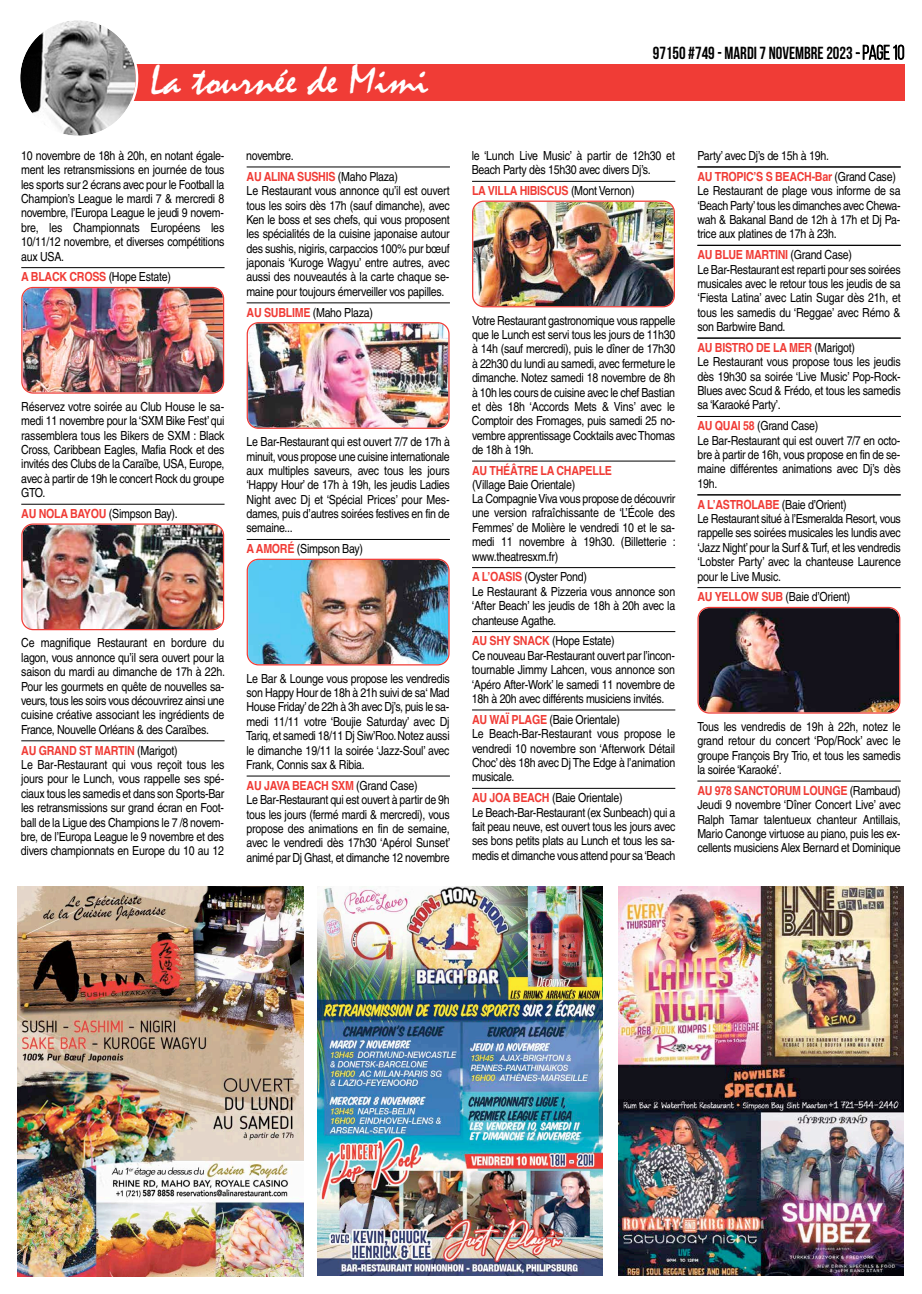
<style>
.page{position:relative;width:922px;height:1294px;background:#fff}
.page>*{position:absolute;margin:0;border:0;box-sizing:border-box;transform-origin:0 0}
.t1{font:42.25px "Mistral";color:#fff;scale:1.07 1}
.t2{font:700 17.5px "Bebas Neue";color:#000;scale:.95 1}
.t3{font:12.5px/14.4px "Helvetica";letter-spacing:-.025em;color:#000;scale:.85 1}
.t4{font:700 12.5px "Helvetica";letter-spacing:-.025em;color:#f03c36;scale:.85 1}
.s1{font-weight:400}
.s2{font-weight:400;font-size:20px}
.s3{font-weight:700;color:#f03c36}
.s4{font-weight:400;color:#000}
</style>
<div class="page">
<img style="left:618px;top:886px;width:285px;height:389px">
<img style="left:317px;top:886px;width:285px;height:389px">
<img style="left:18px;top:886px;width:285px;height:390px">
<div style="left:96px;top:64px;width:808px;height:36px;background:#f03c36"></div>
<svg style="left:20px;top:20px;width:118px;height:116px"></svg>
<svg style="left:855px;top:45px;width:49px;height:15px"></svg>
<hr style="left:21px;top:267px;width:203px;height:1px;background:#000">
<hr style="left:21px;top:504px;width:203px;height:1px;background:#000">
<hr style="left:21px;top:740px;width:203px;height:1px;background:#000">
<hr style="left:246px;top:167px;width:204px;height:1px;background:#000">
<hr style="left:246px;top:302px;width:204px;height:1px;background:#000">
<hr style="left:246px;top:539px;width:204px;height:1px;background:#000">
<hr style="left:246px;top:775px;width:204px;height:1px;background:#000">
<hr style="left:472px;top:181px;width:203px;height:1px;background:#000">
<hr style="left:472px;top:461px;width:203px;height:1px;background:#000">
<hr style="left:472px;top:567px;width:203px;height:1px;background:#000">
<hr style="left:472px;top:631px;width:203px;height:1px;background:#000">
<hr style="left:472px;top:709px;width:203px;height:1px;background:#000">
<hr style="left:472px;top:788px;width:203px;height:1px;background:#000">
<hr style="left:697px;top:167px;width:203px;height:1px;background:#000">
<hr style="left:697px;top:245px;width:203px;height:1px;background:#000">
<hr style="left:697px;top:338px;width:203px;height:1px;background:#000">
<hr style="left:697px;top:416px;width:203px;height:1px;background:#000">
<hr style="left:697px;top:494px;width:203px;height:1px;background:#000">
<hr style="left:697px;top:587px;width:203px;height:1px;background:#000">
<hr style="left:697px;top:780px;width:203px;height:1px;background:#000">
<img style="left:472px;top:200px;width:202px;height:107px">
<img style="left:21px;top:287px;width:203px;height:106px">
<img style="left:21px;top:523px;width:203px;height:107px">
<img style="left:246px;top:322px;width:203px;height:107px">
<img style="left:246px;top:558px;width:203px;height:107px">
<img style="left:697px;top:607px;width:203px;height:106px">
<h1 class="t1" style="left:150px;top:57px;width:262px">La tournée de Mimi</h1>
<h2 class="t2" style="left:652px;top:44px;width:266px">97150 #749 - MARDI 7 NOVEMBRE2023 <span class="s1">-</span> <span class="s2">page10</span></h2>
<p class="t3" style="left:21px;top:148px;width:241px;text-align:justify">10 novembre de 18h à 20h, en notant égale&shy;ment les retransmissions en journée de tous les sports sur 2 écrans avec pour le Football la Champion’s League le mardi 7 &amp; mercredi 8 novembre, l’Europa League le jeudi 9 novem&shy;bre, les Championnats Européens les 10/11/12 novembre, et diverses compétitions aux USA.</p>
<p class="t3" style="left:21px;top:270px;width:178px"><span class="s3">A BLACK CROSS</span> (Hope Estate)</p>
<p class="t3" style="left:246px;top:145px;width:180px;line-height:20.9px">novembre.<br><span class="s3">AU ALINA SUSHIS</span> (Maho Plaza)</p>
<p class="t3" style="left:246px;top:183px;width:241px;text-align:justify">Le Restaurant vous annonce qu’il est ouvert tous les soirs dès 17h (sauf dimanche), avec Ken le boss et ses chefs, qui vous proposent les spécialités de la cuisine japonaise autour des sushis, nigiris, carpaccios 100% pur bœuf japonais ‘Kuroge Wagyu’ entre autres, avec aussi des nouveautés à la carte chaque se&shy;maine pour toujours émerveiller vos papilles.</p>
<p class="t3" style="left:246px;top:305px;width:150px"><span class="s3">AU SUBLIME</span> (Maho Plaza)</p>
<p class="t3" style="left:21px;top:399px;width:241px;text-align:justify">Réservez votre soirée au Club House le sa&shy;medi 11 novembre pour la ‘SXM Bike Fest’ qui rassemblera tous les Bikers de SXM : Black Cross, Caribbean Eagles, Mafia Rock et des invités des Clubs de la Caraïbe, USA, Europe, avec à partir de 19h le concert Rock du groupe GTO.</p>
<p class="t3" style="left:21px;top:506px;width:185px"><span class="s3">AU NOLA BAYOU</span> (Simpson Bay).</p>
<p class="t3" style="left:246px;top:434px;width:241px;text-align:justify">Le Bar-Restaurant qui est ouvert 7/7 de 17h à minuit, vous propose une cuisine internationale aux multiples saveurs, avec tous les jours ‘Happy Hour’ de 17h à 19h, les jeudis Ladies Night avec Dj et ‘Spécial Prices’ pour Mes&shy;dames, puis d’autres soirées festives en fin de semaine...</p>
<p class="t3" style="left:246px;top:541px;width:138px"><span class="s3">A AMORÉ</span> (Simpson Bay)</p>
<p class="t3" style="left:21px;top:636px;width:241px;text-align:justify">Ce magnifique Restaurant en bordure du lagon, vous annonce qu’il sera ouvert pour la saison du mardi au dimanche de 17h à 22h.<br>Pour les gourmets en quête de nouvelles sa&shy;veurs, tous les soirs vous découvrirez ainsi une cuisine créative associant les ingrédients de France, Nouvelle Orléans &amp; des Caraïbes.</p>
<p class="t3" style="left:21px;top:743px;width:241px"><span class="s3">AU GRAND ST MARTIN</span> (Marigot)<br>Le Bar-Restaurant qui vous reçoit tous les jours pour le Lunch, vous rappelle ses spé&shy;ciaux tous les samedis et dans son Sports-Bar les retransmissions sur grand écran en Foot&shy;ball de la Ligue des Champions le 7 /8 novem&shy;bre, de l’Europa League le 9 novembre et des divers championnats en Europe du 10 au 12</p>
<p class="t3" style="left:246px;top:671px;width:241px;text-align:justify">Le Bar &amp; Lounge vous propose les vendredis son Happy Hour de 18h à 21h suivi de sa‘ Mad House Friday’de 22h à 3h avec Dj’s, puis le sa&shy;medi 11/11 votre ‘Boujie Saturday’ avec Dj Tariq, et samedi 18/11 Dj Siw’Roo.Notez aussi le dimanche 19/11 la soirée ‘Jazz-Soul’ avec Frank, Connis sax &amp; Ribia.</p>
<p class="t3" style="left:246px;top:778px;width:241px"><span class="s3">AU JAVA BEACH SXM</span> (Grand Case)<br>Le Bar-Restaurant qui est ouvert à partir de 9h tous les jours (fermé mardi &amp; mercredi), vous propose des animations en fin de semaine, avec le vendredi dès 17h30 ‘Apérol Sunset’ animé par Dj Ghast, et dimanche 12 novembre</p>
<p class="t3" style="left:471px;top:148px;width:240px">le ‘Lunch Live Music’ à partir de 12h30 et<br>Beach Party dès 15h30 avec divers Dj’s.</p>
<p class="t4" style="left:472px;top:181px;width:193px">LA VILLA HIBISCUS <span class="s4">(Mont Vernon)</span></p>
<p class="t3" style="left:472px;top:313px;width:241px;text-align:justify">Votre Restaurant gastronomique vous rappelle que le Lunch est servi tous les jours de 11h30 à 14h (sauf mercredi), puis le dîner de 17h30 à 22h30 du lundi au samedi, avec fermeture le dimanche. Notez samedi 18 novembre de 8h à 10h les cours de cuisine avec le chef Bastian et dès 18h ‘Accords Mets &amp; Vins’ avec le Comptoir des Fromages, puis samedi 25 no&shy;vembre apprentissage Cocktails avec Thomas de 18h à 19h.</p>
<p class="t4" style="left:472px;top:460px;width:166px">AU THÉÂTRE LA CHAPELLE</p>
<p class="t3" style="left:472px;top:477px;width:241px">(Village Baie Orientale)<br>La Compagnie Viva vous propose de découvrir une version rafraîchissante de ‘L’École des Femmes’ de Molière le vendredi 10 et le sa&shy;medi 11 novembre à 19h30. (Billetterie : www.theatresxm.fr)</p>
<p class="t3" style="left:472px;top:570px;width:241px"><span class="s3">A L’OASIS</span> (Oyster Pond)<br>Le Restaurant &amp; Pizzeria vous annonce son ‘After Beach’ les jeudis de 18h à 20h avec la chanteuse Agathe.</p>
<p class="t3" style="left:471px;top:633px;width:240px"><span class="s3">AU SHY SNACK</span> (Hope Estate)<br>Ce nouveau Bar-Restaurant ouvert par l’incon&shy;tournable Jimmy Lahcen, vous annonce son ‘Apéro After-Work’ le samedi 11 novembre de 18h à 20h avec différents musiciens invités.</p>
<p class="t3" style="left:472px;top:712px;width:240px"><span class="s3">AU WAÏ PLAGE</span> (Baie Orientale)<br>Le Beach-Bar-Restaurant vous propose le vendredi 10 novembre son ‘Afterwork Détail Choc’ dès 18h avec Dj The Edge à l’animation musicale.</p>
<p class="t3" style="left:472px;top:790px;width:241px"><span class="s3">AU JOA BEACH</span> (Baie Orientale)<br>Le Beach-Bar-Restaurant (ex Sunbeach) qui a fait peau neuve, est ouvert tous les jours avec ses bons petits plats au Lunch et tous les sa&shy;medis et dimanche vous attend pour sa‘Beach</p>
<p class="t3" style="left:697px;top:145px;width:235px;line-height:20.9px">Party’ avec Dj’s de 15h à 19h.<br><span class="s3">AU TROPIC’S S BEACH-Bar</span> (Grand Case)</p>
<p class="t3" style="left:697px;top:183px;width:241px;text-align:justify">Le Restaurant de plage vous informe de sa ‘Beach Party’tous les dimanches avec Chewa&shy;wah &amp; Bakanal Band de 12h à 17h et Dj Pa&shy;trice aux platines de 17h à 23h.</p>
<p class="t3" style="left:697px;top:247px;width:241px"><span class="s3">AU BLUE MARTINI</span> (Grand Case)<br>Le Bar-Restaurant est reparti pour ses soirées musicales avec le retour tous les jeudis de sa ‘Fiesta Latina’ avec Latin Sugar dès 21h, et tous les samedis du ‘Reggae’ avec Rémo &amp; son Barbwire Band.</p>
<p class="t3" style="left:697px;top:340px;width:241px"><span class="s3">AU BISTRO DE LA MER</span> (Marigot)<br>Le Restaurant vous propose tous les jeudis dès 19h30 sa soirée ‘Live Music’ Pop-Rock-Blues avec Scud &amp; Frédo, et tous les samedis sa ‘Karaoké Party’.</p>
<p class="t3" style="left:697px;top:418px;width:241px"><span class="s3">AU QUAI 58</span> (Grand Case)<br>Le Bar-Restaurant qui est ouvert 7/7 en octo&shy;bre à partir de 16h, vous propose en fin de se&shy;maine différentes animations avec Dj’s dès<br>19h.</p>
<p class="t3" style="left:697px;top:497px;width:241px"><span class="s3">A L’ASTROLABE</span> (Baie d’Orient)<br>Le Restaurant situé à l’Esmeralda Resort, vous rappelle ses soirées musicales les lundis avec ‘Jazz Night’pour la Surf &amp; Turf, et les vendredis ‘Lobster Party’ avec la chanteuse Laurence pour le Live Music.</p>
<p class="t3" style="left:697px;top:590px;width:181px"><span class="s3">AU YELLOW SUB</span> (Baie d’Orient)</p>
<p class="t3" style="left:697px;top:719px;width:240px;text-align:justify">Tous les vendredis de 19h à 22h, notez le grand retour du concert ‘Pop/Rock’ avec le groupe François Bry Trio, et tous les samedis la soirée ‘Karaoké’.</p>
<p class="t3" style="left:697px;top:783px;width:241px;text-align:justify"><span class="s3">AU 978 SANCTORUM LOUNGE</span> (Rambaud)<br>Jeudi 9 novembre ‘Dîner Concert Live’ avec Ralph Tamar talentueux chanteur Antillais, Mario Canonge virtuose au piano, puis les ex&shy;cellents musiciens Alex Bernard et Dominique</p>
</div>
